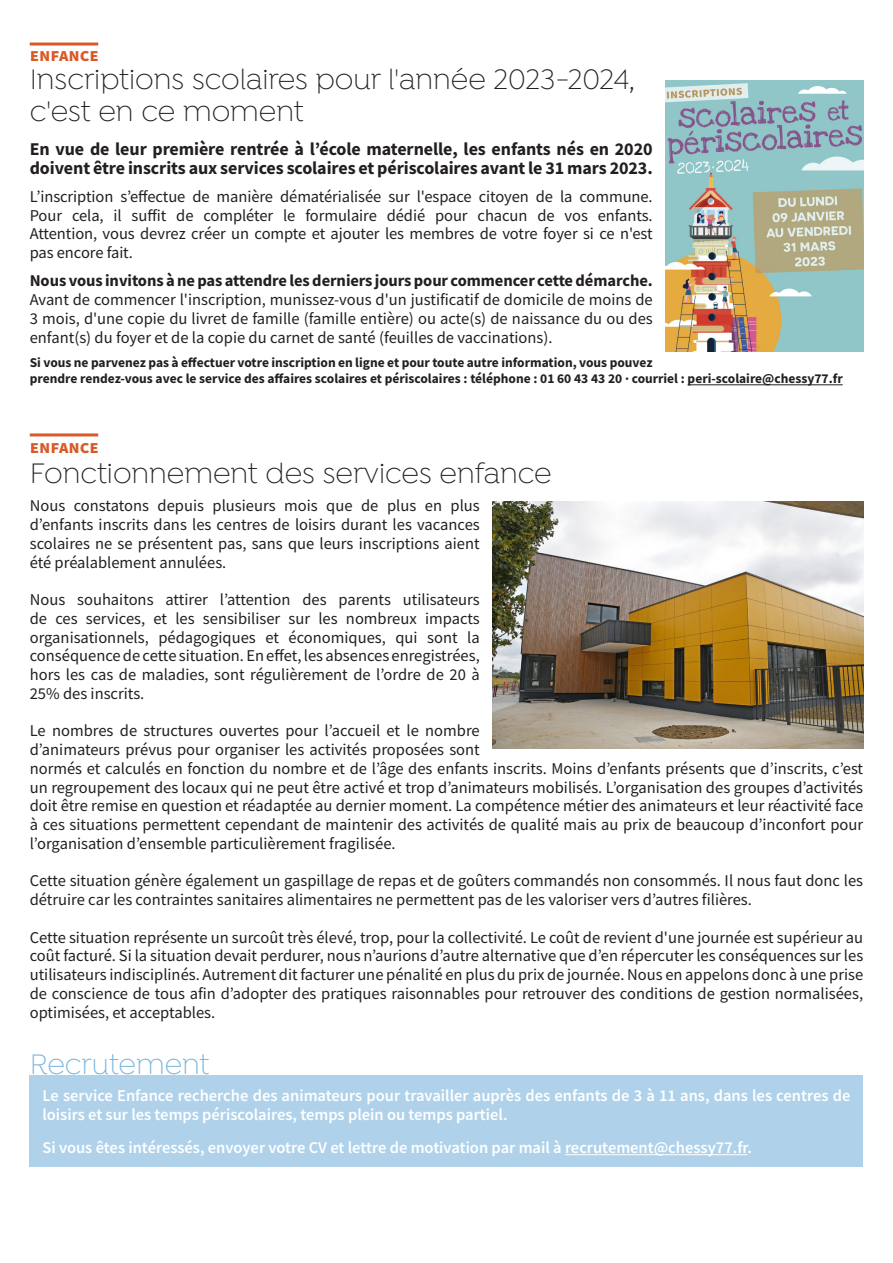
<style>
.page{position:relative;width:893px;height:1263px;background:#fff}
.page>*{position:absolute;margin:0;border:0;box-sizing:border-box;transform-origin:0 0}
.t1{font:300 30px "Isidora";color:#231f20}
.t2{font:300 30px "Isidora";color:#7ab5dd}
.t3{font:700 18.75px "Source Sans Pro";color:#d95a26}
.t4{font:700 18px/18.8px "Source Sans Pro";letter-spacing:-.005em;color:#231f20}
.t5{font:16.5px/18.8px "Source Sans Pro";color:#231f20;text-align:justify}
.t6{font:600 16.5px/19.8px "Source Sans Pro";color:#fff}
.t7{font:700 16.5px "Source Sans Pro";letter-spacing:-.005em;color:#231f20}
.t8{font:700 13.5px/16.2px "Source Sans Pro";color:#231f20}
</style>
<div class="page">
<img style="left:493px;top:502px;width:370px;height:247px">
<hr style="left:30px;top:433px;width:68px;height:3px;background:#d95a26">
<div style="left:30px;top:1075px;width:833px;height:91px;background:#afd2ea"></div>
<hr style="left:565px;top:1154px;width:182px;height:1px;background:#fff">
<hr style="left:688px;top:384px;width:155px;height:1px;background:#231f20">
<img style="left:665px;top:80px;width:198px;height:272px">
<hr style="left:30px;top:43px;width:68px;height:3px;background:#d95a26">
<p class="t3" style="left:30px;top:42px;width:71px">enfance</p>
<p class="t1" style="left:30px;top:63px;width:607px">Inscriptions scolaires pour l'année 2023-2024,</p>
<p class="t1" style="left:30px;top:95px;width:275px">c'est en ce moment</p>
<p class="t4" style="left:30px;top:139px;width:624px">En vue de leur première rentrée à l’école maternelle, les enfants nés en 2020 doivent être inscrits aux services scolaires et périscolaires avant le 31 mars 2023.</p>
<p class="t5" style="left:30px;top:187px;width:624px">L’inscription s’effectue de manière dématérialisée sur l'espace citoyen de la commune.<br>Pour cela, il suffit de compléter le formulaire dédié pour chacun de vos enfants.<br>Attention, vous devrez créer un compte et ajouter les membres de votre foyer si ce n'est pas encore fait.</p>
<p class="t7" style="left:30px;top:270px;width:624px">Nous vous invitons à ne pas attendre les derniers jours pour commencer cette démarche.</p>
<p class="t5" style="left:30px;top:290px;width:624px">Avant de commencer l'inscription, munissez-vous d'un justificatif de domicile de moins de 3 mois, d'une copie du livret de famille (famille entière) ou acte(s) de naissance du ou des enfant(s) du foyer et de la copie du carnet de santé (feuilles de vaccinations).</p>
<p class="t8" style="left:30px;top:354px;width:814px">Si vous ne parvenez pas à effectuer votre inscription en ligne et pour toute autre information, vous pouvez<br>prendre rendez-vous avec le service des affaires scolaires et périscolaires : téléphone : 01 60 43 43 20 · courriel : peri-scolaire@chessy77.fr</p>
<p class="t3" style="left:30px;top:434px;width:71px">enfance</p>
<p class="t1" style="left:30px;top:457px;width:523px">Fonctionnement des services enfance</p>
<p class="t5" style="left:30px;top:496px;width:452px">Nous constatons depuis plusieurs mois que de plus en plus d’enfants inscrits dans les centres de loisirs durant les vacances scolaires ne se présentent pas, sans que leurs inscriptions aient été préalablement annulées.</p>
<p class="t5" style="left:30px;top:590px;width:452px">Nous souhaitons attirer l’attention des parents utilisateurs de ces services, et les sensibiliser sur les nombreux impacts organisationnels, pédagogiques et économiques, qui sont la conséquence de cette situation. En effet, les absences enregistrées, hors les cas de maladies, sont régulièrement de l’ordre de 20 à 25% des inscrits.</p>
<p class="t5" style="left:30px;top:721px;width:835px;text-align:left">Le nombres de structures ouvertes pour l’accueil et le nombre<br>d’animateurs prévus pour organiser les activités proposées sont<br>normés et calculés en fonction du nombre et de l’âge des enfants inscrits. Moins d’enfants présents que d’inscrits, c’est un regroupement des locaux qui ne peut être activé et trop d’animateurs mobilisés. L’organisation des groupes d’activités doit être remise en question et réadaptée au dernier moment. La compétence métier des animateurs et leur réactivité face à ces situations permettent cependant de maintenir des activités de qualité mais au prix de beaucoup d’inconfort pour l’organisation d’ensemble particulièrement fragilisée.</p>
<p class="t5" style="left:30px;top:871px;width:835px">Cette situation génère également un gaspillage de repas et de goûters commandés non consommés. Il nous faut donc les détruire car les contraintes sanitaires alimentaires ne permettent pas de les valoriser vers d’autres filières.</p>
<p class="t5" style="left:30px;top:928px;width:835px">Cette situation représente un surcoût très élevé, trop, pour la collectivité. Le coût de revient d'une journée est supérieur au coût facturé. Si la situation devait perdurer, nous n’aurions d’autre alternative que d’en répercuter les conséquences sur les utilisateurs indisciplinés. Autrement dit facturer une pénalité en plus du prix de journée. Nous en appelons donc à une prise de conscience de tous afin d’adopter des pratiques raisonnables pour retrouver des conditions de gestion normalisées, optimisées, et acceptables.</p>
<p class="t2" style="left:30px;top:1048px;width:181px">Recrutement</p>
<p class="t6" style="left:42px;top:1085px;width:809px">Le service Enfance recherche des animateurs pour travailler auprès des enfants de 3 à 11 ans, dans les centres de loisirs et sur les temps périscolaires, temps plein ou temps partiel.</p>
<p class="t6" style="left:42px;top:1137px;width:711px">Si vous êtes intéressés, envoyer votre CV et lettre de motivation par mail à recrutement@chessy77.fr.</p>
</div>
